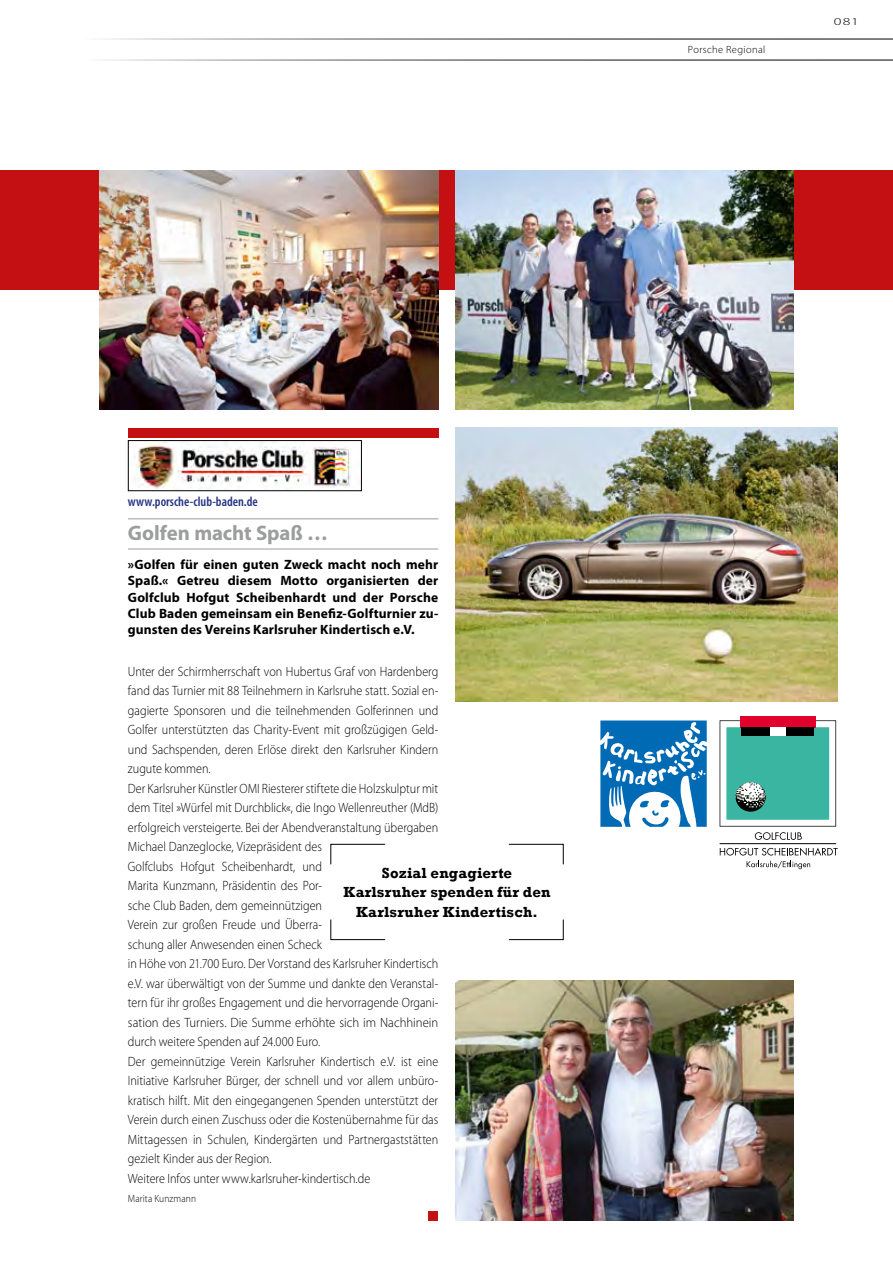
<style>
.page{position:relative;width:893px;height:1263px;background:#fff}
.page>*{position:absolute;margin:0;border:0;box-sizing:border-box;transform-origin:0 0}
.t1{font:700 21px "Myriad Pro";letter-spacing:-.005em;color:#9c9d9d}
.t2{font:700 15px/19.5px "Rockwell";letter-spacing:.015em;color:#000;text-align:center}
.t3{font:300 13.5px/19.5px "Myriad Pro";color:#000;scale:.9 1}
.t4{font:700 13.5px/16.2px "Myriad Pro";letter-spacing:.01em;color:#000;text-align:justify}
.t5{font:600 condensed 13.5px "Myriad Pro";color:#253483}
.t6{font:300 10.5px "Myriad Pro";letter-spacing:.03em;color:#000}
.t7{font:300 10.5px "Myriad Pro";letter-spacing:.03em;color:#000;scale:.9 1}
.t8{font:300 10.5px "Myriad Pro";letter-spacing:.03em;color:#000;scale:1.5 1}
</style>
<div class="page">
<div style="left:0;top:170px;width:893px;height:119px;background:#c41012"></div>
<img style="left:100px;top:170px;width:338px;height:240px">
<img style="left:455px;top:170px;width:339px;height:240px">
<img style="left:455px;top:981px;width:339px;height:239px">
<img style="left:455px;top:427px;width:383px;height:275px">
<hr style="left:128px;top:519px;width:310px;height:1px;background:#9c9d9d">
<hr style="left:128px;top:549px;width:310px;height:1px;background:#9c9d9d">
<div style="left:128px;top:427px;width:310px;height:10px;background:#c41012"></div>
<img style="left:133px;top:442px;width:227px;height:47px">
<div style="left:128px;top:440px;width:234px;height:51px;border:1px solid #000"></div>
<div style="left:428px;top:1211px;width:10px;height:10px;background:#c41012"></div>
<svg style="left:330px;top:844px;width:234px;height:96px"></svg>
<svg style="left:755px;top:832px;width:47px;height:8px"></svg>
<svg style="left:720px;top:848px;width:118px;height:21px"></svg>
<hr style="left:720px;top:843px;width:116px;height:1px;background:#000">
<svg style="left:720px;top:720px;width:116px;height:106px"></svg>
<div style="left:740px;top:716px;width:76px;height:12px;background:#e4002c"></div>
<div style="left:742px;top:727px;width:72px;height:8px;background:#000"></div>
<div style="left:770px;top:727px;width:16px;height:8px;background:#fff"></div>
<svg style="left:600px;top:720px;width:107px;height:107px"></svg>
<svg style="left:105px;top:39px;width:788px;height:21px"></svg>
<p class="t6" style="left:688px;top:44px;width:79px">Porsche Regional</p>
<p class="t8" style="left:834px;top:15px;width:18px">081</p>
<p class="t5" style="left:128px;top:493px;width:132px">www.porsche-club-baden.de</p>
<h1 class="t1" style="left:128px;top:519px;width:201px">Golfen macht Spaß …</h1>
<p class="t4" style="left:128px;top:556px;width:312px">»Golfen für einen guten Zweck macht noch mehr Spaß.« Getreu diesem Motto organisierten der Golfclub Hofgut Scheibenhardt und der Porsche Club Baden gemeinsam ein Benefiz-Golfturnier zu&shy;gunsten des Vereins Karlsruher Kindertisch e.V.</p>
<p class="t3" style="left:128px;top:661px;width:346px">Unter der Schirmherrschaft von Hubertus Graf von Hardenberg fand das Turnier mit 88 Teilnehmern in Karlsruhe statt. Sozial en&shy;gagierte Sponsoren und die teilnehmenden Golferinnen und Golfer unterstützten das Charity-Event mit großzügigen Geld&shy;und Sachspenden, deren Erlöse direkt den Karlsruher Kindern zugute kommen.<br>Der Karlsruher Künstler OMI Riesterer stiftete die Holzskulptur mit dem Titel »Würfel mit Durchblick«, die Ingo Wellenreuther (MdB) erfolgreich versteigerte. Bei der Abendveranstaltung übergaben Michael Danzeglocke, Vizepräsident des<br>Golfclubs Hofgut Scheibenhardt, und<br>Marita Kunzmann, Präsidentin des Por-<br>sche Club Baden, dem gemeinnützigen<br>Verein zur großen Freude und Überra-<br>schung aller Anwesenden einen Scheck<br>in Höhe von 21.700 Euro. Der Vorstand des Karlsruher Kindertisch e.V. war überwältigt von der Summe und dankte den Veranstal&shy;tern für ihr großes Engagement und die hervorragende Organi&shy;sation des Turniers. Die Summe erhöhte sich im Nachhinein durch weitere Spenden auf 24.000 Euro.<br>Der gemeinnützige Verein Karlsruher Kindertisch e.V. ist eine Initiative Karlsruher Bürger, der schnell und vor allem unbüro&shy;kratisch hilft. Mit den eingegangenen Spenden unterstützt der Verein durch einen Zuschuss oder die Kostenübernahme für das Mittagessen in Schulen, Kindergärten und Partnergaststätten gezielt Kinder aus der Region.<br>Weitere Infos unter www.karlsruher-kindertisch.de</p>
<p class="t7" style="left:128px;top:1192px;width:77px">Marita Kunzmann</p>
<p class="t2" style="left:343px;top:863px;width:209px">Sozial engagierte<br>Karlsruher spenden für den<br>Karlsruher Kindertisch.</p>
</div>
